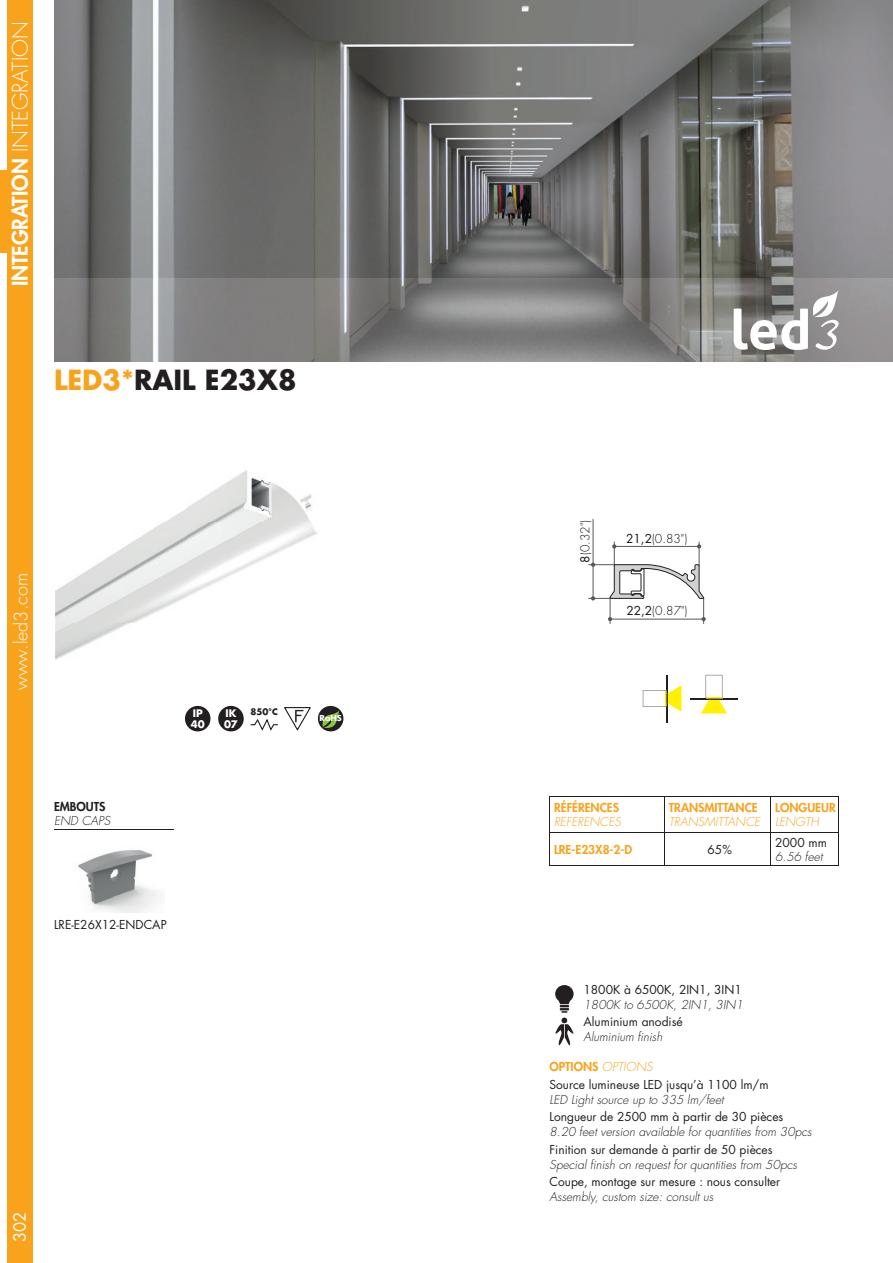
<style>
.page{position:relative;width:893px;height:1263px;background:#fff}
.page>*{position:absolute;margin:0;border:0;box-sizing:border-box;transform-origin:0 0}
.t1{font:700 27px "Futura Std";color:#231f20}
.t2{font:800 21px "Futura Std";color:#fff}
.t3{font:300 18px "Futura Std";color:#fff}
.t4{font:16.5px "Futura Std";color:#fff}
.t5{font:12px/17.5px "Futura Std";color:#231f20}
.t6{font:italic 300 12px "Futura Std";color:#231f20}
.t7{font:800 12px "Futura Std";color:#f9a21c}
.t8{font:300 12px "Futura Std";color:#101315}
.t9{font:italic 300 12px "Futura Std";color:#f9a21c}
.t10{font:800 12px "Futura Std";color:#231f20}
.t11{font:700 10.2px/10.9px "Futura Std";color:#fff}
.t12{font:700 8.7px "Futura Std";color:#231f20}
.t13{font:700 8.1px "Futura Std";color:#fff}
.s1{font-weight:300}
.s2{color:#f9a21c}
.s3{font-weight:400}
.s4{font-weight:800;color:#f9a21c}
.s5{font-weight:300;font-style:italic;color:#f9a21c}
</style>
<div class="page">
<div style="left:0;top:170px;width:28px;height:83px;background:#f9a21c"></div>
<div style="left:7px;top:0;width:26px;height:1263px;background:#f9a21c"></div>
<hr style="left:549px;top:833px;width:1px;height:32px;background:#231f20">
<hr style="left:549px;top:865px;width:115px;height:1px;background:#231f20">
<hr style="left:664px;top:865px;width:107px;height:1px;background:#231f20">
<hr style="left:771px;top:865px;width:68px;height:1px;background:#231f20">
<hr style="left:664px;top:833px;width:1px;height:32px;background:#231f20">
<hr style="left:771px;top:833px;width:1px;height:32px;background:#231f20">
<hr style="left:839px;top:833px;width:1px;height:32px;background:#231f20">
<hr style="left:549px;top:796px;width:115px;height:1px;background:#231f20">
<hr style="left:549px;top:796px;width:1px;height:36px;background:#231f20">
<hr style="left:549px;top:832px;width:115px;height:1px;background:#231f20">
<hr style="left:664px;top:796px;width:107px;height:1px;background:#231f20">
<hr style="left:664px;top:796px;width:1px;height:36px;background:#231f20">
<hr style="left:664px;top:832px;width:107px;height:1px;background:#231f20">
<hr style="left:771px;top:796px;width:68px;height:1px;background:#231f20">
<hr style="left:771px;top:796px;width:1px;height:36px;background:#231f20">
<hr style="left:839px;top:796px;width:1px;height:36px;background:#231f20">
<hr style="left:771px;top:832px;width:68px;height:1px;background:#231f20">
<svg style="left:555px;top:985px;width:19px;height:60px"></svg>
<hr style="left:690px;top:698px;width:48px;height:2px;background:#231f20">
<svg style="left:701px;top:675px;width:26px;height:38px"></svg>
<hr style="left:666px;top:675px;width:2px;height:47px;background:#231f20">
<svg style="left:643px;top:685px;width:38px;height:27px"></svg>
<img style="left:54px;top:0;width:839px;height:278px">
<svg style="left:185px;top:705px;width:26px;height:27px"></svg>
<div style="left:185px;top:706px;width:25px;height:25px;background:#231f20;border-radius:50%"></div>
<div style="left:218px;top:706px;width:26px;height:25px;background:#231f20;border-radius:50%"></div>
<svg style="left:250px;top:707px;width:61px;height:24px"></svg>
<svg style="left:317px;top:705px;width:27px;height:27px"></svg>
<div style="left:318px;top:706px;width:25px;height:25px;background:#231f20;border-radius:50%"></div>
<svg style="left:322px;top:710px;width:18px;height:18px"></svg>
<hr style="left:54px;top:830px;width:119px;height:1px;background:#231f20">
<img style="left:78px;top:850px;width:80px;height:63px">
<hr style="left:593px;top:519px;width:1px;height:46px;background:#57585a">
<svg style="left:589px;top:542px;width:117px;height:81px"></svg>
<img style="left:55px;top:470px;width:263px;height:190px">
<img style="left:54px;top:278px;width:839px;height:83px">
<svg style="left:734px;top:290px;width:105px;height:60px"></svg>
<h2 class="t2" style="left:7px;top:286px;width:267px;rotate:-90deg">INTEGRATION <span class="s1">INTEGRATION</span></h2>
<h1 class="t1" style="left:54px;top:362px;width:244px"><span class="s2">LED3*</span>RAIL E23X8</h1>
<h3 class="t3" style="left:10px;top:690px;width:118px;rotate:-90deg">www.led3.com</h3>
<p class="t10" style="left:54px;top:799px;width:53px">EMBOUTS</p>
<p class="t6" style="left:54px;top:813px;width:58px">END CAPS</p>
<p class="t11" style="left:191px;top:708px;width:15px">IP<br>40</p>
<p class="t11" style="left:224px;top:708px;width:15px">IK<br>07</p>
<p class="t12" style="left:251px;top:706px;width:29px">850°C</p>
<p class="t5" style="left:54px;top:916px;width:114px">LRE-E26X12-ENDCAP</p>
<p class="t13" style="left:320px;top:713px;width:24px">RoHS</p>
<h3 class="t4" style="left:9px;top:1242px;width:32px;rotate:-90deg">302</h3>
<p class="t8" style="left:578px;top:563px;width:44px;rotate:-90deg"><span class="s3">8</span>(0.32")</p>
<p class="t8" style="left:626px;top:531px;width:63px"><span class="s3">21,2</span>(0.83")</p>
<p class="t8" style="left:626px;top:604px;width:63px"><span class="s3">22,2</span>(0.87")</p>
<p class="t7" style="left:554px;top:800px;width:67px">RÉFÉRENCES</p>
<p class="t9" style="left:554px;top:815px;width:68px">REFERENCES</p>
<p class="t7" style="left:669px;top:800px;width:90px">TRANSMITTANCE</p>
<p class="t9" style="left:669px;top:815px;width:93px">TRANSMITTANCE</p>
<p class="t7" style="left:554px;top:842px;width:80px">LRE-E23X8-2-D</p>
<p class="t5" style="left:707px;top:841px;width:26px">65%</p>
<p class="t7" style="left:775px;top:800px;width:62px">LONGUEUR</p>
<p class="t9" style="left:775px;top:815px;width:46px">LENGTH</p>
<p class="t5" style="left:775px;top:833px;width:53px">2000 mm</p>
<p class="t6" style="left:775px;top:849px;width:49px">6.56 feet</p>
<p class="t5" style="left:583px;top:981px;width:160px">1800K à 6500K, 2IN1, 3IN1</p>
<p class="t6" style="left:583px;top:997px;width:161px">1800K to 6500K, 2IN1, 3IN1</p>
<p class="t5" style="left:583px;top:1013px;width:101px">Aluminium anodisé</p>
<p class="t6" style="left:583px;top:1030px;width:80px">Aluminium nish</p>
<p class="t5" style="left:549px;top:1058px;width:221px"><span class="s4">OPTIONS</span> <span class="s5">OPTIONS<br></span>Source lumineuse LED jusqu’à 1100 lm/m</p>
<p class="t6" style="left:549px;top:1092px;width:176px">LED Light source up to 335 lm/feet</p>
<p class="t5" style="left:549px;top:1108px;width:235px">Longueur de 2500 mm à partir de 30 pièces</p>
<p class="t6" style="left:549px;top:1124px;width:264px">8.20 feet version available for quantities from 30pcs</p>
<p class="t5" style="left:549px;top:1141px;width:225px">Finition sur demande à partir de 50 pièces</p>
<p class="t6" style="left:549px;top:1157px;width:249px">Special nish on request for quantities from 50pcs</p>
<p class="t5" style="left:549px;top:1173px;width:232px">Coupe, montage sur mesure : nous consulter</p>
<p class="t6" style="left:549px;top:1190px;width:165px">Assembly, custom size: consult us</p>
</div>
